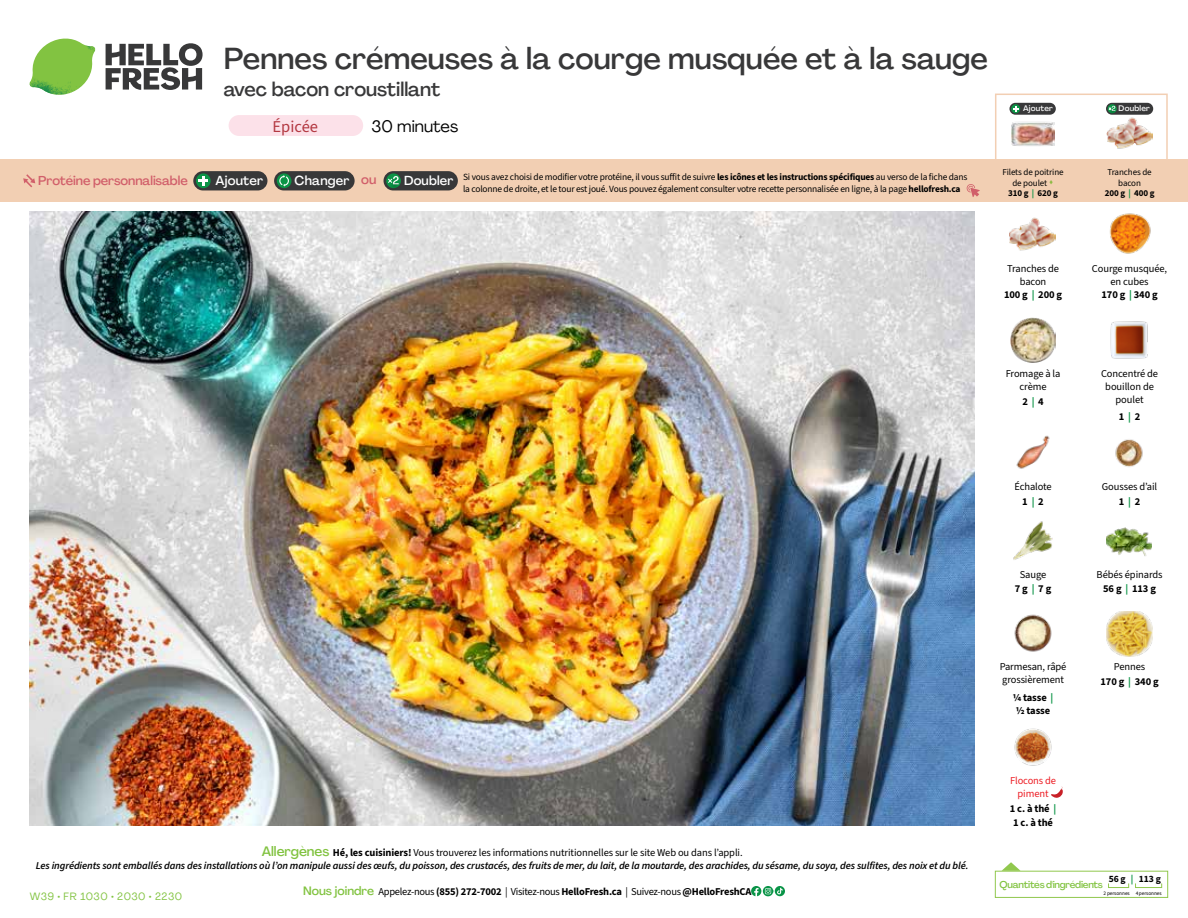
<style>
.page{position:relative;width:1188px;height:918px;background:#fff}
.page>*{position:absolute;margin:0;border:0;box-sizing:border-box;transform-origin:0 0}
.t1{font:500 30px "Agrandir";color:#383839}
.t2{font:500 19.5px "Agrandir";color:#383839}
.t3{font:16.5px "Agrandir";color:#000}
.t4{font:16.5px "Source Sans 3";color:#b33841}
.t5{font:500 12.9px "Agrandir";letter-spacing:.015em;color:#fff}
.t6{font:500 12.75px "Agrandir";letter-spacing:-.005em;color:#d15f6a}
.t7{font:italic 600 10.5px/13.5px "Source Sans 3";letter-spacing:-.01em;color:#000;text-align:center}
.t8{font:10.5px/13.5px "Source Sans 3";letter-spacing:-.01em;color:#000;text-align:center}
.t9{font:700 10.5px/13.5px "Source Sans 3";letter-spacing:-.02em;color:#000;text-align:center}
.t10{font:10.5px "Agrandir";letter-spacing:.05em;color:#82c341}
.t11{font:10.5px/13.5px "Source Sans 3";letter-spacing:-.01em;color:#ed1d24;text-align:center}
.t12{font:500 9.75px "Agrandir";letter-spacing:-.025em;color:#82c341}
.t13{font:700 9.6px "Source Sans 3";color:#000}
.t14{font:9.45px/12px "Source Sans 3";letter-spacing:-.02em;color:#000}
.t15{font:9px/10.4px "Source Sans 3";letter-spacing:-.01em;color:#000;text-align:center}
.t16{font:500 7.95px "Agrandir";letter-spacing:.025em;color:#fff}
.t17{font:5.25px "Source Sans 3";letter-spacing:-.01em;color:#000}
.s1{color:#d15f6a}
.s2{font-weight:700}
.s3{font-weight:700;color:#0b9446}
.s4{color:#8cba42}
.s5{color:#0b9446}
.s6{font-family:"Agrandir";font-weight:500;font-style:normal;font-size:13.5px;color:#82c341}
.s7{font-weight:700;font-style:normal}
.s8{font-weight:400;font-style:normal}
.s9{font-family:"Agrandir";font-weight:500;font-size:12px;color:#82c341}
.s10{font-weight:400}
</style>
<div class="page">
<svg style="left:106px;top:43px;width:97px;height:47px"></svg>
<svg style="left:34px;top:39px;width:59px;height:38px"></svg>
<img style="left:65px;top:39px;width:30px;height:25px">
<img style="left:33px;top:60px;width:56px;height:10px">
<img style="left:29px;top:64px;width:58px;height:31px">
<img style="left:64px;top:70px;width:25px;height:24px">
<img style="left:30px;top:211px;width:945px;height:615px">
<svg style="left:775px;top:886px;width:10px;height:10px"></svg>
<svg style="left:751px;top:886px;width:32px;height:10px"></svg>
<svg style="left:1002px;top:862px;width:19px;height:9px"></svg>
<div style="left:995px;top:871px;width:173px;height:27px;border:1px solid #91c84e"></div>
<div style="left:1108px;top:883px;width:21px;height:5px;border:1px solid #91c84e"></div>
<div style="left:1135px;top:883px;width:27px;height:5px;border:1px solid #91c84e"></div>
<img style="left:1011px;top:318px;width:45px;height:45px">
<img style="left:1110px;top:321px;width:38px;height:38px">
<img style="left:1016px;top:435px;width:34px;height:34px">
<img style="left:1115px;top:439px;width:28px;height:28px">
<img style="left:1013px;top:521px;width:40px;height:39px">
<img style="left:1106px;top:527px;width:46px;height:29px">
<img style="left:1014px;top:614px;width:38px;height:38px">
<img style="left:1014px;top:728px;width:38px;height:38px">
<img style="left:1109px;top:213px;width:42px;height:41px">
<img style="left:1010px;top:217px;width:45px;height:34px">
<img style="left:1107px;top:611px;width:45px;height:45px">
<svg style="left:1051px;top:786px;width:12px;height:12px"></svg>
<div style="left:0;top:160px;width:1188px;height:42px;background:#f2cfb3"></div>
<svg style="left:23px;top:174px;width:12px;height:13px"></svg>
<div style="left:384px;top:171px;width:74px;height:19px;background:#383839;border-radius:10px"></div>
<svg style="left:386px;top:173px;width:15px;height:15px"></svg>
<div style="left:389px;top:180px;width:11px;height:11px;background:#000;opacity:.35"></div>
<svg style="left:387px;top:176px;width:12px;height:8px"></svg>
<div style="left:274px;top:171px;width:81px;height:19px;background:#383839;border-radius:10px"></div>
<svg style="left:277px;top:173px;width:15px;height:15px"></svg>
<svg style="left:279px;top:175px;width:10px;height:12px"></svg>
<div style="left:193px;top:171px;width:74px;height:19px;background:#383839;border-radius:10px"></div>
<svg style="left:196px;top:173px;width:15px;height:15px"></svg>
<svg style="left:198px;top:176px;width:10px;height:10px"></svg>
<svg style="left:967px;top:184px;width:13px;height:13px"></svg>
<div style="left:995px;top:94px;width:173px;height:69px;border:2px solid #f2cfb3"></div>
<img style="left:1107px;top:113px;width:45px;height:36px">
<img style="left:1011px;top:114px;width:44px;height:32px">
<div style="left:1106px;top:103px;width:47px;height:12px;background:#383839;border-radius:6px"></div>
<svg style="left:1108px;top:104px;width:9px;height:9px"></svg>
<div style="left:1110px;top:108px;width:6px;height:7px;background:#000;opacity:.35"></div>
<svg style="left:1108px;top:106px;width:8px;height:8px"></svg>
<div style="left:1009px;top:103px;width:47px;height:12px;background:#383839;border-radius:6px"></div>
<svg style="left:1011px;top:104px;width:9px;height:9px"></svg>
<svg style="left:1013px;top:106px;width:6px;height:6px"></svg>
<div style="left:229px;top:115px;width:134px;height:21px;background:#fce1e9;border-radius:10px"></div>
<h1 class="t1" style="left:224px;top:40px;width:766px">Pennes crémeuses à la courge musquée et à la sauge</h1>
<h2 class="t2" style="left:224px;top:77px;width:218px">avec bacon croustillant</h2>
<h3 class="t3" style="left:372px;top:116px;width:88px">30 minutes</h3>
<h3 class="t4" style="left:273px;top:116px;width:47px">Épicée</h3>
<p class="t16" style="left:1023px;top:104px;width:31px">Ajouter</p>
<p class="t16" style="left:1119px;top:104px;width:33px">Doubler</p>
<p class="t6" style="left:38px;top:173px;width:151px">Protéine personnalisable</p>
<p class="t5" style="left:216px;top:172px;width:49px">Ajouter</p>
<p class="t5" style="left:295px;top:172px;width:83px">Changer <span class="s1">ou</span></p>
<p class="t5" style="left:404px;top:172px;width:51px">Doubler</p>
<p class="t15" style="left:1105px;top:167px;width:51px">Tranches de bacon<br><span class="s2">200 g</span> <span class="s3">|</span> <span class="s2">400 g</span></p>
<p class="t15" style="left:1002px;top:167px;width:63px">Filets de poitrine de poulet <span class="s4">▲<br></span><span class="s2">310 g</span> <span class="s3">|</span> <span class="s2">620 g</span></p>
<p class="t14" style="left:463px;top:171px;width:506px">Si vous avez choisi de modifier votre protéine, il vous suffit de suivre <span class="s2">les icônes et les instructions spécifiques</span> au verso de la fiche dans la colonne de droite, et le tour est joué. Vous pouvez également consulter votre recette personnalisée en ligne, à la page <span class="s2">hellofresh.ca</span></p>
<p class="t8" style="left:1004px;top:262px;width:60px;line-height:13px">Tranches de bacon<br><span class="s2">100 g</span> <span class="s3">|</span> <span class="s2">200 g</span></p>
<p class="t8" style="left:1006px;top:366px;width:56px">Fromage à la crème</p>
<p class="t9" style="left:1022px;top:395px;width:23px">2 <span class="s5">|</span> 4</p>
<p class="t8" style="left:1092px;top:262px;width:77px;line-height:13px">Courge musquée, en cubes<br><span class="s2">170 g</span> <span class="s3">|</span> <span class="s2">340 g</span></p>
<p class="t8" style="left:1101px;top:366px;width:59px">Concentré de bouillon de poulet</p>
<p class="t9" style="left:1119px;top:410px;width:23px">1 <span class="s5">|</span> 2</p>
<p class="t8" style="left:1014px;top:479px;width:39px;line-height:14.9px">Échalote<br><span class="s2">1</span> <span class="s3">|</span> <span class="s2">2</span></p>
<p class="t8" style="left:1102px;top:479px;width:57px;line-height:14.9px">Gousses d’ail<br><span class="s2">1</span> <span class="s3">|</span> <span class="s2">2</span></p>
<p class="t8" style="left:1015px;top:567px;width:38px;line-height:14.9px">Sauge<br><span class="s2">7g</span> <span class="s3">|</span> <span class="s2">7g</span></p>
<p class="t8" style="left:1097px;top:567px;width:67px;line-height:14.9px">Bébés épinards<br><span class="s2">56 g</span> <span class="s3">|</span> <span class="s2">113 g</span></p>
<p class="t7" style="left:36px;top:845px;width:934px"><span class="s6">Allergènes</span> <span class="s7">Hé, les cuisiniers!</span> <span class="s8">Vous trouverez les informations nutritionnelles sur le site Web ou dans l’appli.<br></span>Les ingrédients sont emballés dans des installations où l’on manipule aussi des œufs, du poisson, des crustacés, des fruits de mer, du lait, de la moutarde, des arachides, du sésame, du soya, des sulfites, des noix et du blé.</p>
<p class="t10" style="left:30px;top:890px;width:154px">W39 • FR 1030 • 2030 • 2230</p>
<p class="t9" style="left:303px;top:885px;width:450px"><span class="s9">Nous joindre</span> <span class="s10">Appelez-nous</span> (855) 272-7002 <span class="s10">| Visitez-nous</span> HelloFresh.ca <span class="s10">| Suivez-nous</span> @HelloFreshCA</p>
<p class="t8" style="left:1000px;top:660px;width:68px;text-align:left">Parmesan, râpé grossièrement</p>
<p class="t9" style="left:1013px;top:691px;width:42px;text-align:left">¼ tasse <span class="s5">| </span>½ tasse</p>
<p class="t11" style="left:1010px;top:774px;width:48px">Flocons de piment</p>
<p class="t9" style="left:1010px;top:802px;width:48px">1 c. à thé <span class="s5">|<br></span>1 c. à thé</p>
<p class="t9" style="left:1101px;top:659px;width:60px;line-height:14.9px"><span class="s10">Pennes<br></span>170 g <span class="s5">|</span> 340 g</p>
<p class="t13" style="left:1109px;top:872px;width:54px">56 g <span class="s5">|</span> 113 g</p>
<p class="t17" style="left:1103px;top:890px;width:60px">2 personnes 4 personnes</p>
<p class="t12" style="left:1000px;top:878px;width:105px">Quantités d'ingrédients</p>
</div>
